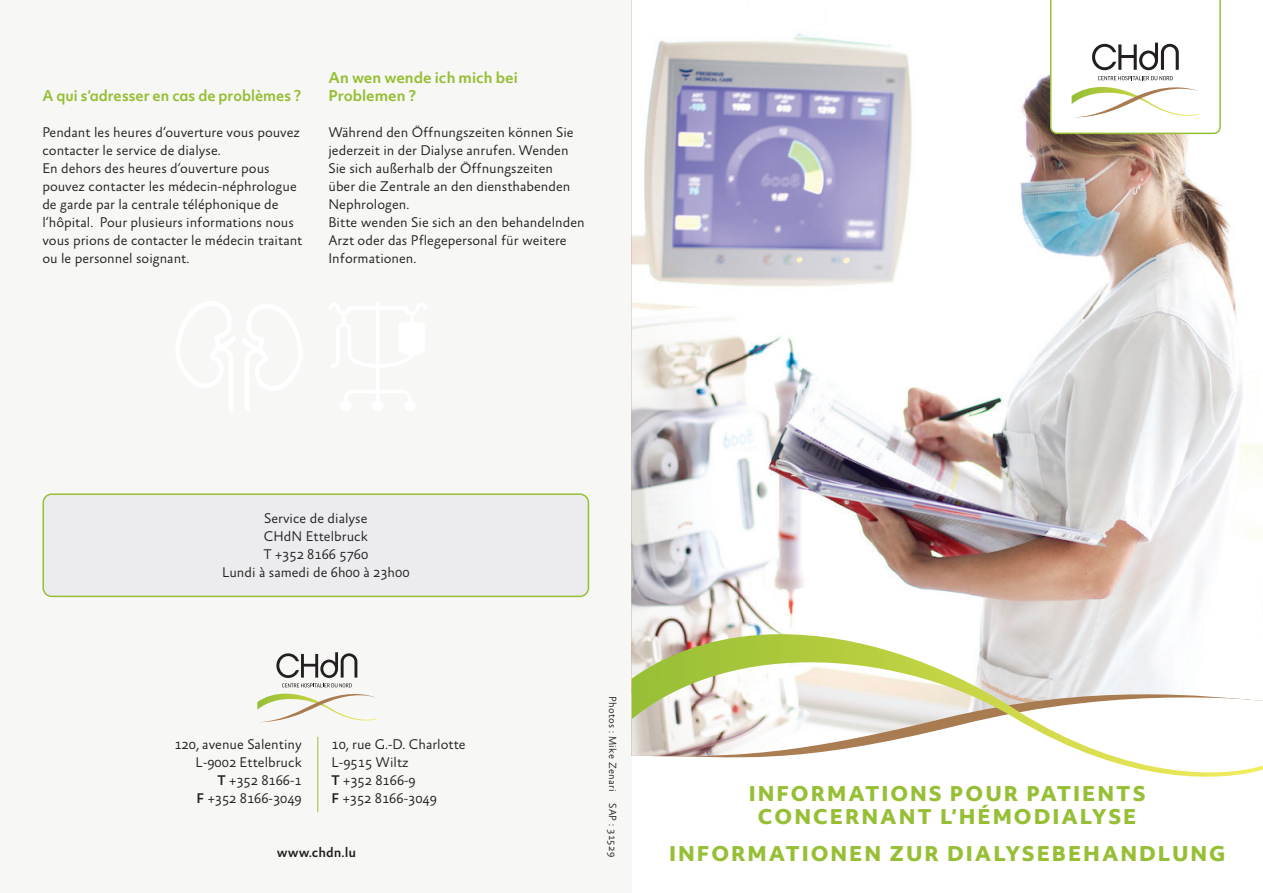
<style>
.page{position:relative;width:1263px;height:893px;background:#fff}
.page>*{position:absolute;margin:0;border:0;box-sizing:border-box;transform-origin:0 0}
.t1{font:800 19.5px/23.4px "Objektiv Mk 1";letter-spacing:.1em;color:#96bf36;text-align:center}
.t2{font:300 14.25px/18px "Absara Sans";color:#231f20}
.t3{font:700 14.25px "Objektiv Mk 1";color:#96bf36;scale:.96 1}
.t4{font:700 14.25px/18px "Objektiv Mk 1";color:#96bf36}
.t5{font:500 14.25px "Absara Sans";color:#231f20}
.t6{font:300 10.5px "Absara Sans";letter-spacing:.025em;color:#231f20}
.s1{font-weight:500}
</style>
<div class="page">
<div style="left:0;top:0;width:632px;height:893px;background:#f7f7f5"></div>
<div style="left:43px;top:494px;width:545px;height:102px;background:#ececee;border-radius:9px"></div>
<div style="left:43px;top:493px;width:546px;height:104px;border:2px solid #96bf36;border-radius:9px"></div>
<div style="left:616px;top:726px;width:647px;height:167px;background:#fff"></div>
<svg style="left:257px;top:652px;width:119px;height:71px"></svg>
<hr style="left:317px;top:737px;width:1px;height:75px;background:#96bf36">
<img style="left:631px;top:0;width:632px;height:756px">
<svg style="left:1050px;top:0;width:171px;height:134px"></svg>
<svg style="left:632px;top:634px;width:631px;height:143px"></svg>
<p class="t3" style="left:42px;top:85px;width:271px">A qui s‘adresser en cas de problèmes ?</p>
<p class="t2" style="left:42px;top:124px;width:262px">Pendant les heures d‘ouverture vous pouvez contacter le service de dialyse.<br>En dehors des heures d‘ouverture pous pouvez contacter les médecin-néphrologue de garde par la centrale téléphonique de l‘hôpital. Pour plusieurs informations nous vous prions de contacter le médecin traitant ou le personnel soignant.</p>
<p class="t4" style="left:328px;top:68px;width:191px">An wen wende ich mich bei<br>Problemen ?</p>
<p class="t2" style="left:328px;top:124px;width:258px">Während den Öffnungszeiten können Sie jederzeit in der Dialyse anrufen. Wenden Sie sich außerhalb der Öffnungszeiten<br>über die Zentrale an den diensthabenden Nephrologen.<br>Bitte wenden Sie sich an den behandelnden Arzt oder das Pflegepersonal für weitere Informationen.</p>
<p class="t2" style="left:222px;top:510px;width:189px;text-align:center">Service de dialyse<br>CHdN Ettelbruck<br>T +352 8166 5760<br>Lundi à samedi de 6h00 à 23h00</p>
<p class="t2" style="left:174px;top:736px;width:129px;text-align:right">120, avenue Salentiny<br>L-9002 Ettelbruck<br><span class="s1">T</span> +352 8166-1<br><span class="s1">F</span> +352 8166-3049</p>
<p class="t2" style="left:332px;top:736px;width:136px">10, rue G.-D. Charlotte<br>L-9515 Wiltz<br><span class="s1">T</span> +352 8166-9<br><span class="s1">F</span> +352 8166-3049</p>
<p class="t5" style="left:277px;top:845px;width:81px">www.chdn.lu</p>
<p class="t6" style="left:618px;top:696px;width:162px;rotate:90deg">Photos : Mike Zenari SAP : 31529</p>
<h1 class="t1" style="left:749px;top:781px;width:399px">INFORMATIONS POUR PATIENTS<br>CONCERNANT L’HÉMODIALYSE</h1>
<h1 class="t1" style="left:669px;top:841px;width:558px">INFORMATIONEN ZUR DIALYSEBEHANDLUNG</h1>
</div>
